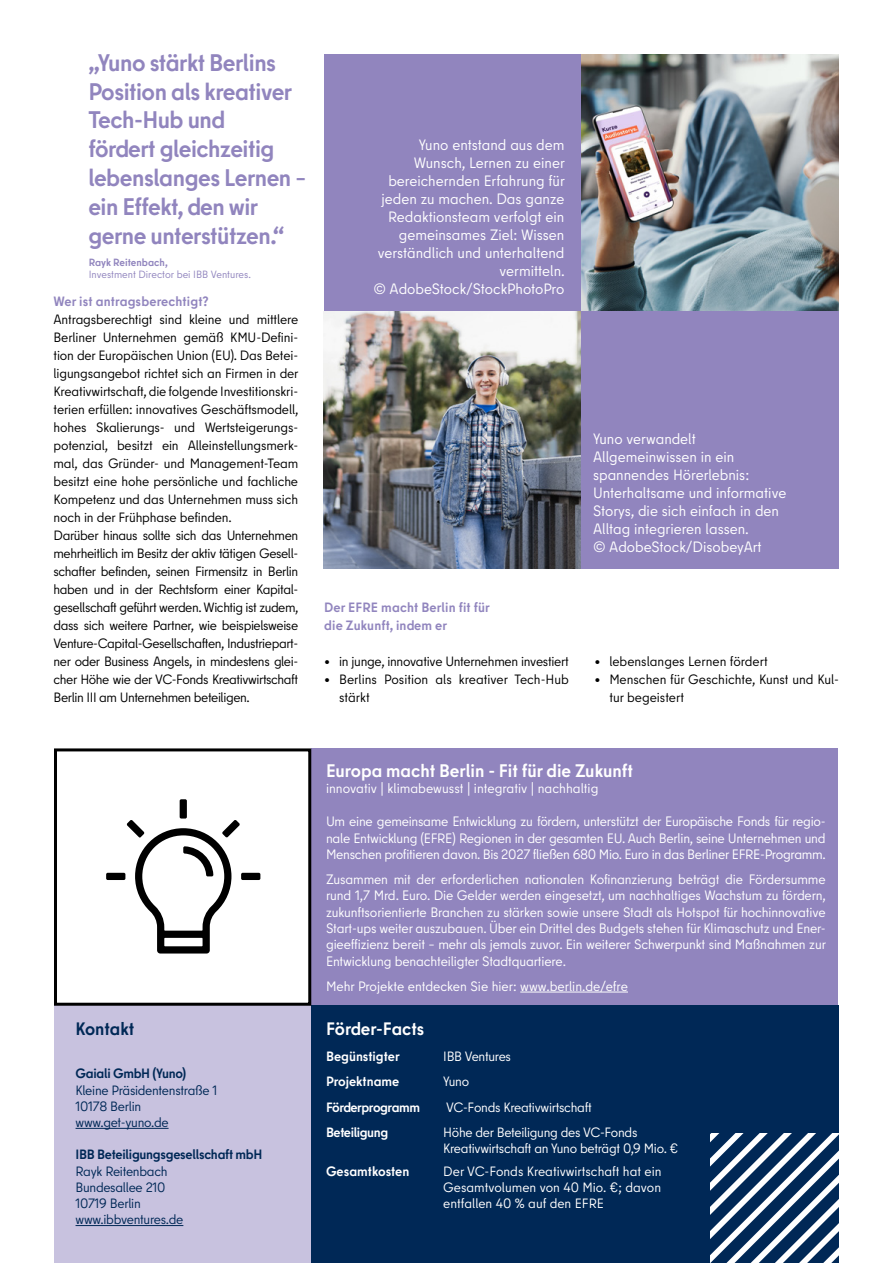
<style>
.page{position:relative;width:893px;height:1263px;background:#fff}
.page>*{position:absolute;margin:0;border:0;box-sizing:border-box;transform-origin:0 0}
.t1{font:700 24px/28.8px "Berlin Type";letter-spacing:-.02em;color:#9185be}
.t2{font:700 18.15px "Berlin Type";color:#fff}
.t3{font:700 18px "Berlin Type";letter-spacing:-.005em;color:#fff}
.t4{font:700 18px "Berlin Type";color:#002856}
.t5{font:15px/18px "Berlin Type";color:#fff;text-align:right}
.t6{font:13.65px/16.4px "Berlin Type";letter-spacing:-.01em;color:#fff;text-align:justify}
.t7{font:13.5px/18px "Berlin Type";letter-spacing:-.015em;color:#000}
.t8{font:13.5px/16.2px "Berlin Type";letter-spacing:-.02em;color:#fff}
.t9{font:13.5px/16.2px "Berlin Type";letter-spacing:-.02em;color:#002856}
.t10{font:700 13.5px/18px "Berlin Type";letter-spacing:.01em;color:#9185be}
.t11{font:700 13.5px "Berlin Type";letter-spacing:-.02em;color:#002856}
.t12{font:700 13.5px "Berlin Type";letter-spacing:-.005em;color:#fff}
.t13{font:700 13.5px "Berlin Type";letter-spacing:-.03em;color:#fff}
.t14{font:10.5px "Berlin Type";color:#9185be}
.t15{font:700 10.5px "Berlin Type";color:#9185be}
</style>
<div class="page">
<div style="left:54px;top:1006px;width:257px;height:257px;background:#c8c2df"></div>
<div style="left:311px;top:748px;width:527px;height:258px;background:#9185be"></div>
<hr style="left:520px;top:992px;width:108px;height:1px;background:#fff">
<div style="left:324px;top:54px;width:257px;height:257px;background:#9185be"></div>
<img style="left:582px;top:54px;width:257px;height:257px">
<img style="left:324px;top:311px;width:257px;height:257px">
<div style="left:582px;top:311px;width:257px;height:257px;background:#9185be"></div>
<div style="left:311px;top:1006px;width:528px;height:257px;background:#002856"></div>
<hr style="left:76px;top:1128px;width:93px;height:1px;background:#002856">
<hr style="left:76px;top:1225px;width:107px;height:1px;background:#002856">
<div style="left:54px;top:748px;width:257px;height:258px;border:3px solid #000"></div>
<svg style="left:710px;top:1133px;width:129px;height:129px"></svg>
<div style="left:180px;top:799px;width:7px;height:19px;background:#000;border-radius:2px"></div>
<div style="left:106px;top:873px;width:19px;height:7px;background:#000;border-radius:2px"></div>
<div style="left:241px;top:873px;width:19px;height:7px;background:#000;border-radius:2px"></div>
<svg style="left:127px;top:820px;width:113px;height:133px"></svg>
<h1 class="t1" style="left:88px;top:48px;width:219px">„Yuno stärkt Berlins<br>Position als kreativer<br>Tech-Hub und<br>fördert gleichzeitig lebenslanges Lernen – ein Effekt, den wir gerne unterstützen.“</h1>
<p class="t15" style="left:89px;top:255px;width:80px">Rayk Reitenbach,</p>
<p class="t14" style="left:89px;top:268px;width:164px">Investment Director bei IBB Ventures.</p>
<p class="t10" style="left:54px;top:292px;width:157px">Wer ist antragsberechtigt?</p>
<p class="t7" style="left:54px;top:310px;width:247px">Antragsberechtigt sind kleine und mittlere Berliner Unternehmen gemäß KMU-Defini&shy;tion der Europäischen Union (EU). Das Betei&shy;ligungsangebot richtet sich an Firmen in der Kreativwirtschaft, die folgende Investitionskri&shy;terien erfüllen: innovatives Geschäftsmodell, hohes Skalierungs- und Wertsteigerungs&shy;potenzial, besitzt ein Alleinstellungsmerk&shy;mal, das Gründer- und Management-Team besitzt eine hohe persönliche und fachliche Kompetenz und das Unternehmen muss sich noch in der Frühphase befinden.<br>Darüber hinaus sollte sich das Unternehmen mehrheitlich im Besitz der aktiv tätigen Gesell&shy;schafter befinden, seinen Firmensitz in Berlin haben und in der Rechtsform einer Kapital&shy;gesellschaft geführt werden. Wichtig ist zudem, dass sich weitere Partner, wie beispielsweise Venture-Capital-Gesellschaften, Industriepart&shy;ner oder Business Angels, in mindestens glei&shy;cher Höhe wie der VC-Fonds Kreativwirtschaft Berlin III am Unternehmen beteiligen.</p>
<p class="t5" style="left:373px;top:136px;width:193px">Yuno entstand aus dem<br>Wunsch, Lernen zu einer bereichernden Erfahrung für jeden zu machen. Das ganze<br>Redaktionsteam verfolgt ein gemeinsames Ziel: Wissen verständlich und unterhaltend vermitteln.<br>© AdobeStock/StockPhotoPro</p>
<p class="t10" style="left:324px;top:598px;width:167px">Der EFRE macht Berlin fit für die Zukunft, indem er</p>
<p class="t7" style="left:324px;top:652px;width:246px">• in junge, innovative Unternehmen investiert</p>
<p class="t7" style="left:339px;top:670px;width:231px;text-indent:-15px">• Berlins Position als kreativer Tech-Hub stärkt</p>
<p class="t5" style="left:593px;top:429px;width:195px;text-align:left">Yuno verwandelt<br>Allgemeinwissen in ein spannendes Hörerlebnis:<br>Unterhaltsame und informative<br>Storys, die sich einfach in den<br>Alltag integrieren lassen.<br>© AdobeStock/DisobeyArt</p>
<p class="t7" style="left:594px;top:652px;width:175px">• lebenslanges Lernen fördert</p>
<p class="t7" style="left:609px;top:670px;width:231px;text-indent:-15px">• Menschen für Geschichte, Kunst und Kul&shy;tur begeistert</p>
<h3 class="t4" style="left:76px;top:1017px;width:60px">Kontakt</h3>
<p class="t11" style="left:76px;top:1065px;width:112px">Gaiali GmbH (Yuno)</p>
<p class="t9" style="left:76px;top:1082px;width:143px">Kleine Präsidentenstraße 1<br>10178 Berlin www.get-yuno.de</p>
<p class="t11" style="left:76px;top:1146px;width:188px">IBB Beteiligungsgesellschaft mbH</p>
<p class="t9" style="left:76px;top:1163px;width:109px">Rayk Reitenbach<br>Bundesallee 210<br>10719 Berlin www.ibbventures.de</p>
<h2 class="t2" style="left:326px;top:759px;width:308px">Europa macht Berlin - Fit für die Zukunft</h2>
<p class="t6" style="left:326px;top:781px;width:274px">innovativ | klimabewusst | integrativ | nachhaltig</p>
<p class="t6" style="left:326px;top:813px;width:501px">Um eine gemeinsame Entwicklung zu fördern, unterstützt der Europäische Fonds für regio&shy;nale Entwicklung (EFRE) Regionen in der gesamten EU. Auch Berlin, seine Unternehmen und Menschen profitieren davon. Bis 2027 fließen 680 Mio. Euro in das Berliner EFRE-Programm.</p>
<p class="t6" style="left:326px;top:871px;width:501px">Zusammen mit der erforderlichen nationalen Kofinanzierung beträgt die Fördersumme rund 1,7 Mrd. Euro. Die Gelder werden eingesetzt, um nachhaltiges Wachstum zu fördern, zukunftsorientierte Branchen zu stärken sowie unsere Stadt als Hotspot für hochinnovative Start-ups weiter auszubauen. Über ein Drittel des Budgets stehen für Klimaschutz und Ener&shy;gieeffizienz bereit – mehr als jemals zuvor. Ein weiterer Schwerpunkt sind Maßnahmen zur Entwicklung benachteiligter Stadtquartiere.</p>
<p class="t6" style="left:326px;top:978px;width:303px">Mehr Projekte entdecken Sie hier: www.berlin.de/efre</p>
<h3 class="t3" style="left:326px;top:1017px;width:100px">Förder-Facts</h3>
<p class="t12" style="left:326px;top:1048px;width:75px">Begünstigter</p>
<p class="t8" style="left:443px;top:1048px;width:69px">IBB Ventures</p>
<p class="t12" style="left:326px;top:1073px;width:75px">Projektname</p>
<p class="t8" style="left:443px;top:1074px;width:27px">Yuno</p>
<p class="t13" style="left:326px;top:1098px;width:96px">Förderprogramm</p>
<p class="t8" style="left:446px;top:1099px;width:147px">VC-Fonds Kreativwirtschaft</p>
<p class="t13" style="left:326px;top:1124px;width:64px">Beteiligung</p>
<p class="t8" style="left:443px;top:1124px;width:237px">Höhe der Beteiligung des VC-Fonds<br>Kreativwirtschaft an Yuno beträgt 0,9 Mio. €</p>
<p class="t12" style="left:326px;top:1162px;width:85px">Gesamtkosten</p>
<p class="t8" style="left:443px;top:1163px;width:220px;text-align:justify">Der VC-Fonds Kreativwirtschaft hat ein Gesamtvolumen von 40 Mio. €; davon entfallen 40 % auf den EFRE</p>
</div>
